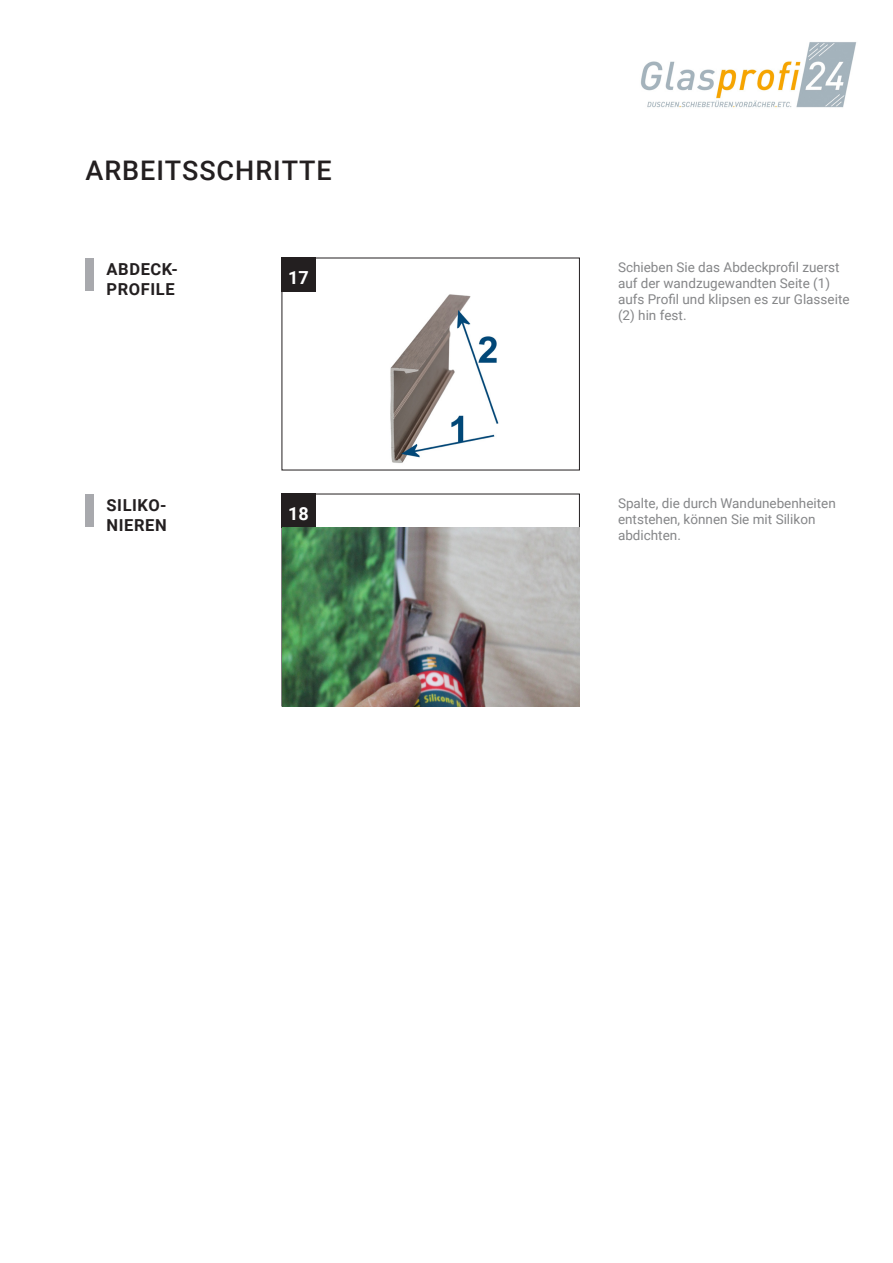
<style>
.page{position:relative;width:893px;height:1263px;background:#fff}
.page>*{position:absolute;margin:0;border:0;box-sizing:border-box;transform-origin:0 0}
.Headline{font:500 27px "Roboto";letter-spacing:.035em;color:#231f20}
.Bildbeschreibung_Sub{font:700 18px "Roboto";color:#fff}
.Randbemerkung{font:700 16.5px/19.8px "Roboto";letter-spacing:.035em;color:#231f20}
.Grundschrift{font:13.5px/16.2px "Roboto";color:#858688}
</style>
<div class="page">
<img style="left:641px;top:42px;width:216px;height:66px">
<div style="left:282px;top:258px;width:34px;height:34px;background:#231f20"></div>
<div style="left:282px;top:494px;width:34px;height:34px;background:#231f20"></div>
<div style="left:85px;top:258px;width:9px;height:32px;background:#a8a9ad"></div>
<div style="left:85px;top:494px;width:9px;height:32px;background:#a8a9ad"></div>
<img style="left:390px;top:294px;width:109px;height:169px">
<img style="left:282px;top:528px;width:297px;height:178px">
<p class="Headline" style="left:86px;top:151px;width:248px">ARBEITSSCHRITTE</p>
<p class="Randbemerkung" style="left:107px;top:259px;width:73px">ABDECK-<br>PROFILE</p>
<p class="Randbemerkung" style="left:107px;top:495px;width:62px">SILIKO-<br>NIEREN</p>
<p class="Bildbeschreibung_Sub" style="left:288px;top:265px;width:22px">17</p>
<p class="Bildbeschreibung_Sub" style="left:288px;top:501px;width:22px">18</p>
<p class="Grundschrift" style="left:618px;top:258px;width:233px">Schieben Sie das Abdeckprofil zuerst auf der wandzugewandten Seite (1) aufs Profil und klipsen es zur Glasseite (2) hin fest.</p>
<p class="Grundschrift" style="left:618px;top:494px;width:219px">Spalte, die durch Wandunebenheiten entstehen, können Sie mit Silikon</p>
<p class="Grundschrift" style="left:618px;top:527px;width:64px">abdichten.</p>
</div>
